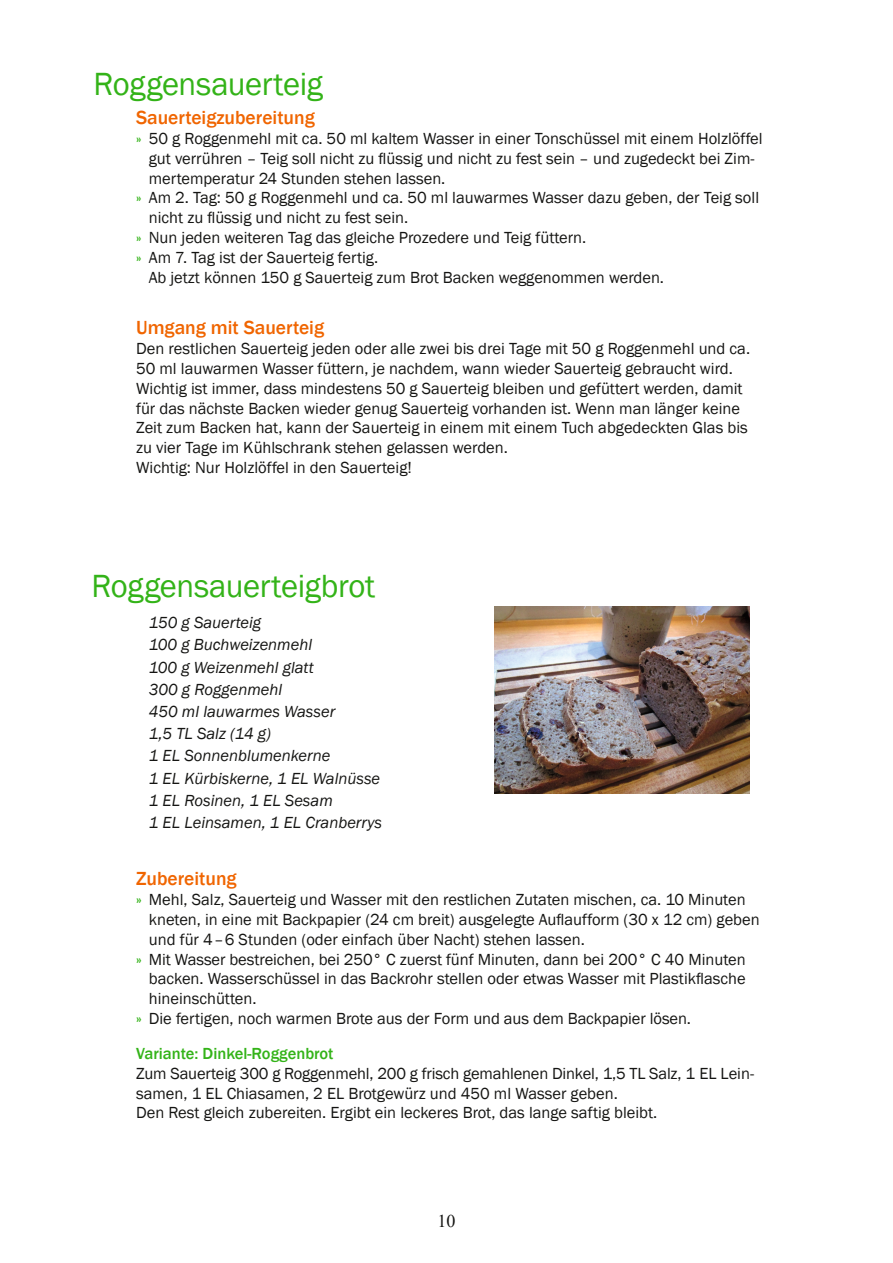
<style>
.page{position:relative;width:893px;height:1263px;background:#fff}
.page>*{position:absolute;margin:0;border:0;box-sizing:border-box;transform-origin:0 0}
.Abschnittsüberschrift{font:33px "Franklin Gothic";letter-spacing:-.015em;color:#33b318}
.t1{font:500 19.5px "Franklin Gothic";color:#f06500}
.t2{font:18px "Times New Roman";color:#151513}
.t3{font:16.5px/19.8px "Franklin Gothic";color:#151513}
.t4{font:italic 16.5px "Franklin Gothic";color:#151513}
.t5{font:500 16.5px "Franklin Gothic";color:#33b318}
.s1{font-weight:600;font-size:15.75px;color:#33b318}
.s2{font-weight:600;color:#33b318}
</style>
<div class="page">
<img style="left:495px;top:607px;width:255px;height:187px">
<p class="Abschnittsüberschrift" style="left:94px;top:64px;width:231px">Roggensauerteig</p>
<p class="t1" style="left:136px;top:106px;width:180px">Sauerteigzubereitung</p>
<p class="t3" style="left:149px;top:129px;width:615px;text-indent:-13px"><span class="s1">»</span> 50 g Roggenmehl mit ca. 50 ml kaltem Wasser in einer Tonschüssel mit einem Holzlöffel gut verrühren – Teig soll nicht zu flüssig und nicht zu fest sein – und zugedeckt bei Zim&shy;mertemperatur 24 Stunden stehen lassen.</p>
<p class="t3" style="left:149px;top:188px;width:612px;text-indent:-13px"><span class="s1">»</span> Am 2. Tag: 50 g Roggenmehl und ca. 50 ml lauwarmes Wasser dazu geben, der Teig soll nicht zu flüssig und nicht zu fest sein.</p>
<p class="t3" style="left:136px;top:228px;width:452px"><span class="s1">»</span> Nun jeden weiteren Tag das gleiche Prozedere und Teig füttern.</p>
<p class="t3" style="left:136px;top:248px;width:244px"><span class="s1">»</span> Am 7. Tag ist der Sauerteig fertig.</p>
<p class="t3" style="left:149px;top:268px;width:517px">Ab jetzt können 150 g Sauerteig zum Brot Backen weggenommen werden.</p>
<p class="t1" style="left:136px;top:316px;width:190px">Umgang mit Sauerteig</p>
<p class="t3" style="left:136px;top:339px;width:616px">Den restlichen Sauerteig jeden oder alle zwei bis drei Tage mit 50 g Roggenmehl und ca.<br>50 ml lauwarmen Wasser füttern, je nachdem, wann wieder Sauerteig gebraucht wird.</p>
<p class="t3" style="left:136px;top:379px;width:613px">Wichtig ist immer, dass mindestens 50 g Sauerteig bleiben und gefüttert werden, damit für das nächste Backen wieder genug Sauerteig vorhanden ist. Wenn man länger keine Zeit zum Backen hat, kann der Sauerteig in einem mit einem Tuch abgedeckten Glas bis zu vier Tage im Kühlschrank stehen gelassen werden.</p>
<p class="t3" style="left:136px;top:458px;width:277px">Wichtig: Nur Holzlöffel in den Sauerteig!</p>
<p class="Abschnittsüberschrift" style="left:91px;top:566px;width:285px">Roggensauerteigbrot</p>
<p class="t4" style="left:149px;top:612px;width:114px">150 g Sauerteig</p>
<p class="t4" style="left:149px;top:634px;width:165px">100 g Buchweizenmehl</p>
<p class="t4" style="left:149px;top:657px;width:166px">100 g Weizenmehl glatt</p>
<p class="t4" style="left:149px;top:679px;width:135px">300 g Roggenmehl</p>
<p class="t4" style="left:149px;top:701px;width:188px">450 ml lauwarmes Wasser</p>
<p class="t4" style="left:149px;top:723px;width:124px">1,5 TL Salz (14 g)</p>
<p class="t4" style="left:149px;top:745px;width:183px">1 EL Sonnenblumenkerne</p>
<p class="t4" style="left:149px;top:768px;width:233px">1 EL Kürbiskerne, 1 EL Walnüsse</p>
<p class="t4" style="left:149px;top:790px;width:186px">1 EL Rosinen, 1 EL Sesam</p>
<p class="t4" style="left:149px;top:812px;width:235px">1 EL Leinsamen, 1 EL Cranberrys</p>
<p class="t1" style="left:136px;top:867px;width:102px">Zubereitung</p>
<p class="t3" style="left:149px;top:890px;width:612px;text-indent:-13px"><span class="s2">»</span> Mehl, Salz, Sauerteig und Wasser mit den restlichen Zutaten mischen, ca. 10 Minuten kneten, in eine mit Backpapier (24 cm breit) ausgelegte Auflaufform (30 x 12 cm) geben und für 4 – 6 Stunden (oder einfach über Nacht) stehen lassen.</p>
<p class="t3" style="left:149px;top:949px;width:598px;text-align:justify;text-indent:-13px"><span class="s2">»</span> Mit Wasser bestreichen, bei 250° C zuerst fünf Minuten, dann bei 200° C 40 Minuten backen. Wasserschüssel in das Backrohr stellen oder etwas Wasser mit Plastikflasche hineinschütten.</p>
<p class="t3" style="left:136px;top:1009px;width:556px"><span class="s2">»</span> Die fertigen, noch warmen Brote aus der Form und aus dem Backpapier lösen.</p>
<p class="t5" style="left:136px;top:1043px;width:199px">Variante: Dinkel-Roggenbrot</p>
<p class="t3" style="left:136px;top:1064px;width:620px">Zum Sauerteig 300 g Roggenmehl, 200 g frisch gemahlenen Dinkel, 1,5 TL Salz, 1 EL Lein&shy;samen, 1 EL Chiasamen, 2 EL Brotgewürz und 450 ml Wasser geben.</p>
<p class="t3" style="left:136px;top:1103px;width:523px">Den Rest gleich zubereiten. Ergibt ein leckeres Brot, das lange saftig bleibt.</p>
<p class="t2" style="left:437px;top:1208px;width:19px">10</p>
</div>
